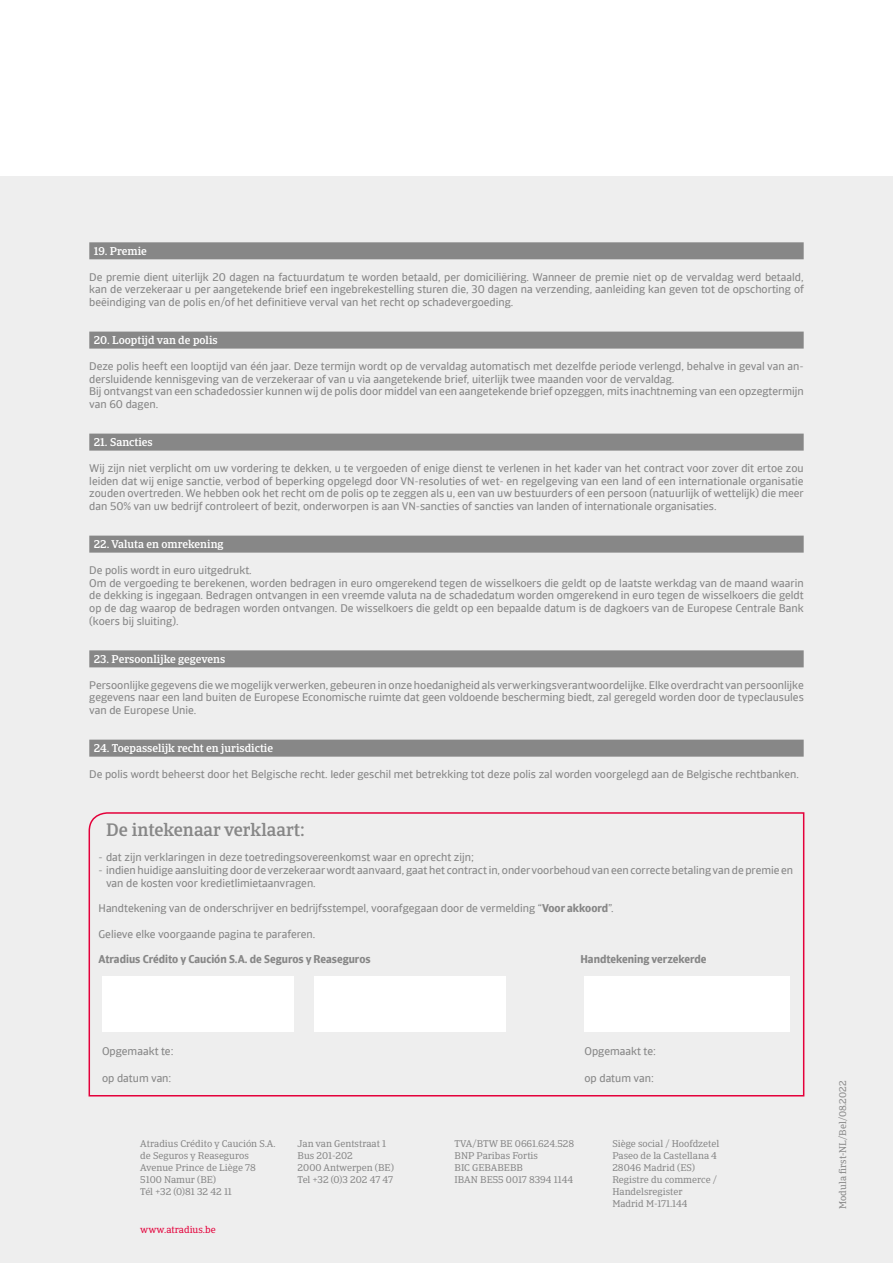
<style>
.page{position:relative;width:893px;height:1263px;background:#fff}
.page>*{position:absolute;margin:0;border:0;box-sizing:border-box;transform-origin:0 0}
.Document_Title{font:500 18px "Catalana";color:#878787}
.Body_Text{font:11.25px/12.8px "Catalana Sans";color:#878787;text-align:justify}
.Section_Header{font:500 11.25px "Catalana";color:#fff}
.Body_Text-2{font:700 11.25px "Catalana Sans";color:#878787}
.t1{font:9.75px/12px "Catalana";color:#878787}
.t2{font:9.75px "Catalana";color:#e4003a}
.s1{font-weight:700}
</style>
<div class="page">
<div style="left:0;top:176px;width:893px;height:1087px;background:#eee"></div>
<div style="left:89px;top:242px;width:715px;height:17px;background:#878787"></div>
<div style="left:89px;top:332px;width:715px;height:17px;background:#878787"></div>
<div style="left:89px;top:434px;width:715px;height:17px;background:#878787"></div>
<div style="left:89px;top:536px;width:715px;height:17px;background:#878787"></div>
<div style="left:89px;top:650px;width:715px;height:17px;background:#878787"></div>
<div style="left:89px;top:740px;width:715px;height:17px;background:#878787"></div>
<svg style="left:88px;top:812px;width:717px;height:285px"></svg>
<div style="left:102px;top:976px;width:191px;height:56px;background:#fff"></div>
<div style="left:584px;top:976px;width:206px;height:56px;background:#fff"></div>
<div style="left:315px;top:976px;width:191px;height:56px;background:#fff"></div>
<p class="Section_Header" style="left:94px;top:244px;width:55px">19. Premie</p>
<p class="Body_Text" style="left:89px;top:270px;width:716px">De premie dient uiterlijk 20 dagen na factuurdatum te worden betaald, per domiciliëring. Wanneer de premie niet op de vervaldag werd betaald, kan de verzekeraar u per aangetekende brief een ingebrekestelling sturen die, 30 dagen na verzending, aanleiding kan geven tot de opschorting of beëindiging van de polis en/of het definitieve verval van het recht op schadevergoeding.</p>
<p class="Section_Header" style="left:94px;top:334px;width:125px">20. Looptijd van de polis</p>
<p class="Body_Text" style="left:89px;top:360px;width:716px">Deze polis heeft een looptijd van één jaar. Deze termijn wordt op de vervaldag automatisch met dezelfde periode verlengd, behalve in geval van an&shy;dersluidende kennisgeving van de verzekeraar of van u via aangetekende brief, uiterlijk twee maanden voor de vervaldag.</p>
<p class="Body_Text" style="left:89px;top:385px;width:716px">Bij ontvangst van een schadedossier kunnen wij de polis door middel van een aangetekende brief opzeggen, mits inachtneming van een opzegtermijn van 60 dagen.</p>
<p class="Section_Header" style="left:94px;top:436px;width:60px">21. Sancties</p>
<p class="Body_Text" style="left:89px;top:462px;width:716px">Wij zijn niet verplicht om uw vordering te dekken, u te vergoeden of enige dienst te verlenen in het kader van het contract voor zover dit ertoe zou leiden dat wij enige sanctie, verbod of beperking opgelegd door VN-resoluties of wet- en regelgeving van een land of een internationale organisatie zouden overtreden. We hebben ook het recht om de polis op te zeggen als u, een van uw bestuurders of een persoon (natuurlijk of wettelijk) die meer dan 50% van uw bedrijf controleert of bezit, onderworpen is aan VN-sancties of sancties van landen of internationale organisaties.</p>
<p class="Section_Header" style="left:94px;top:538px;width:131px">22. Valuta en omrekening</p>
<p class="Body_Text" style="left:89px;top:564px;width:164px">De polis wordt in euro uitgedrukt.</p>
<p class="Body_Text" style="left:89px;top:576px;width:716px">Om de vergoeding te berekenen, worden bedragen in euro omgerekend tegen de wisselkoers die geldt op de laatste werkdag van de maand waarin de dekking is ingegaan. Bedragen ontvangen in een vreemde valuta na de schadedatum worden omgerekend in euro tegen de wisselkoers die geldt op de dag waarop de bedragen worden ontvangen. De wisselkoers die geldt op een bepaalde datum is de dagkoers van de Europese Centrale Bank (koers bij sluiting).</p>
<p class="Section_Header" style="left:94px;top:652px;width:133px">23. Persoonlijke gegevens</p>
<p class="Body_Text" style="left:89px;top:678px;width:716px">Persoonlijke gegevens die we mogelijk verwerken, gebeuren in onze hoedanigheid als verwerkingsverantwoordelijke. Elke overdracht van persoonlijke gegevens naar een land buiten de Europese Economische ruimte dat geen voldoende bescherming biedt, zal geregeld worden door de typeclausules van de Europese Unie.</p>
<p class="Section_Header" style="left:94px;top:742px;width:181px">24. Toepasselijk recht en jurisdictie</p>
<p class="Body_Text" style="left:89px;top:768px;width:711px">De polis wordt beheerst door het Belgische recht. Ieder geschil met betrekking tot deze polis zal worden voorgelegd aan de Belgische rechtbanken.</p>
<p class="Document_Title" style="left:106px;top:819px;width:200px">De intekenaar verklaart:</p>
<p class="Body_Text" style="left:99px;top:851px;width:377px">- dat zijn verklaringen in deze toetredingsovereenkomst waar en oprecht zijn;</p>
<p class="Body_Text" style="left:106px;top:864px;width:689px;text-indent:-8px">- indien huidige aansluiting door de verzekeraar wordt aanvaard, gaat het contract in, onder voorbehoud van een correcte betaling van de premie en van de kosten voor kredietlimietaanvragen.</p>
<p class="Body_Text" style="left:99px;top:902px;width:517px">Handtekening van de onderschrijver en bedrijfsstempel, voorafgegaan door de vermelding “<span class="s1">Voor akkoord</span>”.</p>
<p class="Body_Text" style="left:99px;top:927px;width:218px">Gelieve elke voorgaande pagina te paraferen.</p>
<p class="Body_Text-2" style="left:99px;top:952px;width:274px">Atradius Crédito y Caución S.A. de Seguros y Reaseguros</p>
<p class="Body_Text-2" style="left:580px;top:952px;width:128px">Handtekening verzekerde</p>
<p class="Body_Text" style="left:102px;top:1044px;width:73px">Opgemaakt te:</p>
<p class="Body_Text" style="left:584px;top:1044px;width:73px">Opgemaakt te:</p>
<p class="Body_Text" style="left:102px;top:1071px;width:71px">op datum van:</p>
<p class="Body_Text" style="left:584px;top:1071px;width:71px">op datum van:</p>
<p class="t1" style="left:140px;top:1138px;width:137px">Atradius Crédito y Caución S.A. de Seguros y Reaseguros<br>Avenue Prince de Liège 78<br>5100 Namur (BE)<br>Tél +32 (0)81 32 42 11</p>
<p class="t1" style="left:298px;top:1138px;width:98px">Jan van Gentstraat 1<br>Bus 201-202<br>2000 Antwerpen (BE)<br>Tel +32 (0)3 202 47 47</p>
<p class="t1" style="left:455px;top:1138px;width:121px">TVA/BTW BE 0661.624.528<br>BNP Paribas Fortis<br>BIC GEBABEBB<br>IBAN BE55 0017 8394 1144</p>
<p class="t1" style="left:612px;top:1138px;width:108px">Siège social / Hoofdzetel<br>Paseo de la Castellana 4<br>28046 Madrid (ES)<br>Registre du commerce /<br>Handelsregister<br>Madrid M-171.144</p>
<p class="t2" style="left:140px;top:1224px;width:77px">www.atradius.be</p>
<p class="t1" style="left:837px;top:1209px;width:130px;rotate:-90deg">Modula first-NL/Bel/08.2022</p>
</div>
